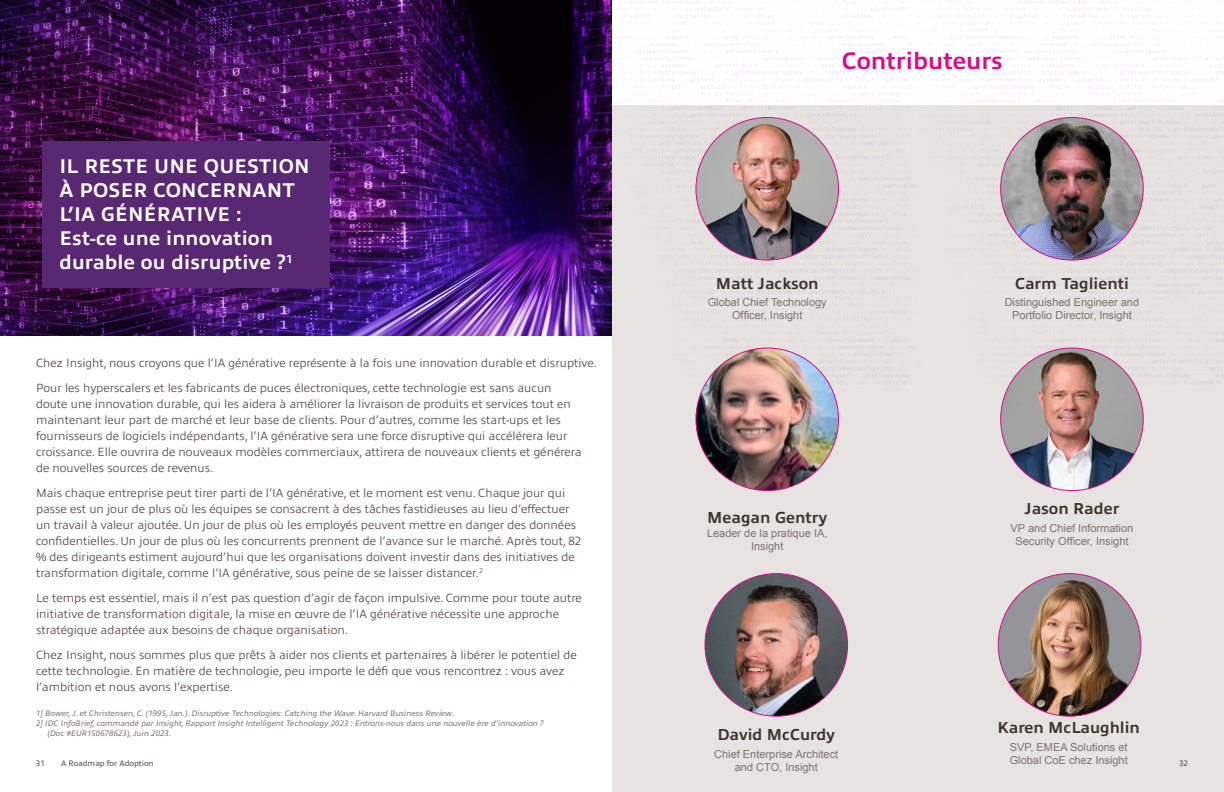
<style>
.page{position:relative;width:1224px;height:792px;background:#fff}
.page>*{position:absolute;margin:0;border:0;box-sizing:border-box;transform-origin:0 0}
.t1{font:700 24px "Allumi Pro";color:#d40e8c}
.t2{font:700 20px/24px "Allumi Pro";letter-spacing:.01em;color:#fff}
.t3{font:700 16px "Allumi Pro";color:#3e332d}
.t4{font:300 12px/16px "Allumi Pro";color:#554742}
.t5{font:11px/13.2px "Arial";color:#7d726e;text-align:center}
.t6{font:italic 8px "Allumi Pro";color:#7d726d}
.t7{font:8px "Allumi Pro";color:#554742}
</style>
<div class="page">
<div style="left:612px;top:105px;width:612px;height:687px;background:#e6e3e0"></div>
<img style="left:0;top:0;width:612px;height:336px">
<div style="left:42px;top:141px;width:288px;height:146px;background:#582873"></div>
<img style="left:620px;top:0;width:296px;height:385px">
<img style="left:918px;top:0;width:306px;height:385px">
<img style="left:696px;top:118px;width:143px;height:142px;border-radius:71px">
<img style="left:1001px;top:118px;width:142px;height:142px;border-radius:71px">
<img style="left:696px;top:348px;width:143px;height:143px;border-radius:71px">
<img style="left:1001px;top:348px;width:142px;height:143px;border-radius:71px">
<img style="left:705px;top:574px;width:143px;height:142px;border-radius:71px">
<img style="left:998px;top:574px;width:143px;height:142px;border-radius:71px">
<h2 class="t2" style="left:59px;top:153px;width:252px">IL RESTE UNE QUESTION<br>À POSER CONCERNANT<br>L’IA GÉNÉRATIVE :<br>Est-ce une innovation durable ou disruptive ?<sup>1</sup></h2>
<p class="t4" style="left:36px;top:349px;width:563px;line-height:25px">Chez Insight, nous croyons que l’IA générative représente à la fois une innovation durable et disruptive.<br>Pour les hyperscalers et les fabricants de puces électroniques, cette technologie est sans aucun</p>
<p class="t4" style="left:36px;top:395px;width:547px">doute une innovation durable, qui les aidera à améliorer la livraison de produits et services tout en maintenant leur part de marché et leur base de clients. Pour d’autres, comme les start-ups et les fournisseurs de logiciels indépendants, l’IA générative sera une force disruptive qui accélérera leur croissance. Elle ouvrira de nouveaux modèles commerciaux, attirera de nouveaux clients et générera de nouvelles sources de revenus.</p>
<p class="t4" style="left:36px;top:484px;width:547px">Mais chaque entreprise peut tirer parti de l’IA générative, et le moment est venu. Chaque jour qui passe est un jour de plus où les équipes se consacrent à des tâches fastidieuses au lieu d’effectuer un travail à valeur ajoutée. Un jour de plus où les employés peuvent mettre en danger des données confidentielles. Un jour de plus où les concurrents prennent de l’avance sur le marché. Après tout, 82 % des dirigeants estiment aujourd’hui que les organisations doivent investir dans des initiatives de transformation digitale, comme l’IA générative, sous peine de se laisser distancer.<sup>2</sup></p>
<p class="t4" style="left:36px;top:589px;width:547px">Le temps est essentiel, mais il n’est pas question d’agir de façon impulsive. Comme pour toute autre initiative de transformation digitale, la mise en œuvre de l’IA générative nécessite une approche stratégique adaptée aux besoins de chaque organisation.</p>
<p class="t4" style="left:36px;top:646px;width:542px">Chez Insight, nous sommes plus que prêts à aider nos clients et partenaires à libérer le potentiel de cette technologie. En matière de technologie, peu importe le défi que vous rencontrez : vous avez l’ambition et nous avons l’expertise.</p>
<h1 class="t1" style="left:842px;top:43px;width:162px">Contributeurs</h1>
<h3 class="t3" style="left:716px;top:271px;width:104px">Matt Jackson</h3>
<p class="t5" style="left:708px;top:296px;width:121px">Global Chief Technology<br>Officer, Insight</p>
<h3 class="t3" style="left:707px;top:505px;width:122px">Meagan Gentry</h3>
<p class="t5" style="left:707px;top:526px;width:122px">Leader de la pratique IA,<br>Insight</p>
<h3 class="t3" style="left:1015px;top:271px;width:115px">Carm Taglienti</h3>
<p class="t5" style="left:1005px;top:296px;width:136px">Distinguished Engineer and<br>Portfolio Director, Insight</p>
<h3 class="t3" style="left:1024px;top:497px;width:96px">Jason Rader</h3>
<p class="t5" style="left:1011px;top:522px;width:124px">VP and Chief Information<br>Security Officer, Insight</p>
<p class="t6" style="left:36px;top:708px;width:419px">1] Bower, J. et Christensen, C. (1995, Jan.). Disruptive Technologies: Catching the Wave. Harvard Business Review.</p>
<p class="t6" style="left:36px;top:717px;width:509px">2] IDC InfoBrief, commandé par Insight, Rapport Insight Intelligent Technology 2023 : Entrons-nous dans une nouvelle ère d’innovation ?</p>
<p class="t6" style="left:47px;top:727px;width:125px">(Doc #EUR150678623), Juin 2023.</p>
<h3 class="t3" style="left:998px;top:716px;width:144px">Karen McLaughlin</h3>
<p class="t5" style="left:1010px;top:741px;width:119px;text-align:left">SVP, EMEA Solutions et<br>Global CoE chez Insight</p>
<h3 class="t3" style="left:717px;top:723px;width:119px">David McCurdy</h3>
<p class="t5" style="left:714px;top:747px;width:126px">Chief Enterprise Architect and CTO, Insight</p>
<p class="t7" style="left:36px;top:758px;width:10px">31</p>
<p class="t7" style="left:61px;top:758px;width:94px">A Roadmap for Adoption</p>
<p class="t7" style="left:1179px;top:758px;width:10px">32</p>
</div>
